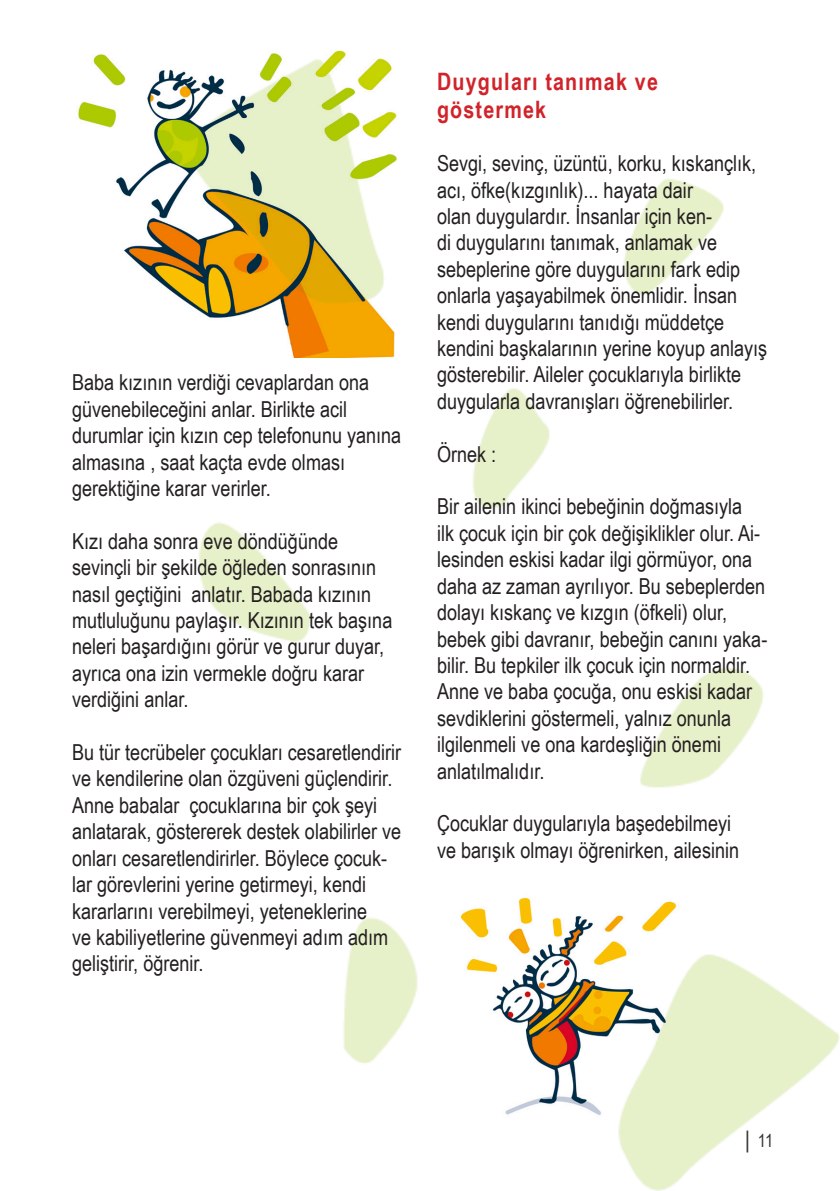
<style>
.page{position:relative;width:840px;height:1191px;background:#fff}
.page>*{position:absolute;margin:0;border:0;box-sizing:border-box;transform-origin:0 0}
.t1{font:700 24px/28.8px "Arial Narrow";letter-spacing:.05em;color:#d1232a}
.t2{font:22px/26.4px "Arial Narrow";color:#231f20}
.t3{font:18px "Arial Narrow";color:#333}
</style>
<div class="page">
<img style="left:199px;top:179px;width:640px;height:1012px">
<img style="left:78px;top:50px;width:325px;height:307px">
<img style="left:437px;top:875px;width:254px;height:243px">
<p class="t2" style="left:72px;top:368px;width:330px">Baba kızının verdiği cevaplardan ona güvenebileceğini anlar. Birlikte acil durumlar için kızın cep telefonunu yanına almasına , saat kaçta evde olması gerektiğine karar verirler.</p>
<p class="t2" style="left:72px;top:527px;width:321px">Kızı daha sonra eve döndüğünde sevinçli bir şekilde öğleden sonrasının nasıl geçtiğini anlatır. Babada kızının mutluluğunu paylaşır. Kızının tek başına neleri başardığını görür ve gurur duyar, ayrıca ona izin vermekle doğru karar verdiğini anlar.</p>
<p class="t2" style="left:72px;top:738px;width:330px">Bu tür tecrübeler çocukları cesaretlendirir ve kendilerine olan özgüveni güçlendirir.<br>Anne babalar çocuklarına bir çok şeyi anlatarak, göstererek destek olabilirler ve onları cesaretlendirirler. Böylece çocuk&shy;lar görevlerini yerine getirmeyi, kendi kararlarını verebilmeyi, yeteneklerine<br>ve kabiliyetlerine güvenmeyi adım adım geliştirir, öğrenir.</p>
<p class="t1" style="left:437px;top:65px;width:222px">Duyguları tanımak ve göstermek</p>
<p class="t2" style="left:437px;top:149px;width:331px">Sevgi, sevinç, üzüntü, korku, kıskançlık, acı, öfke(kızgınlık)... hayata dair<br>olan duygulardır. İnsanlar için ken-<br>di duygularını tanımak, anlamak ve sebeplerine göre duygularını fark edip onlarla yaşayabilmek önemlidir. İnsan kendi duygularını tanıdığı müddetçe kendini başkalarının yerine koyup anlayış gösterebilir. Aileler çocuklarıyla birlikte duygularla davranışları öğrenebilirler.</p>
<p class="t2" style="left:437px;top:440px;width:61px">Örnek :</p>
<p class="t2" style="left:437px;top:493px;width:332px">Bir ailenin ikinci bebeğinin doğmasıyla<br>ilk çocuk için bir çok değişiklikler olur. Ai&shy;lesinden eskisi kadar ilgi görmüyor, ona daha az zaman ayrılıyor. Bu sebeplerden dolayı kıskanç ve kızgın (öfkeli) olur, bebek gibi davranır, bebeğin canını yaka&shy;bilir. Bu tepkiler ilk çocuk için normaldir.<br>Anne ve baba çocuğa, onu eskisi kadar sevdiklerini göstermeli, yalnız onunla ilgilenmeli ve ona kardeşliğin önemi anlatılmalıdır.</p>
<p class="t2" style="left:437px;top:809px;width:303px">Çocuklar duygularıyla başedebilmeyi ve barışık olmayı öğrenirken, ailesinin</p>
<p class="t3" style="left:742px;top:1127px;width:32px">│ 11</p>
</div>
